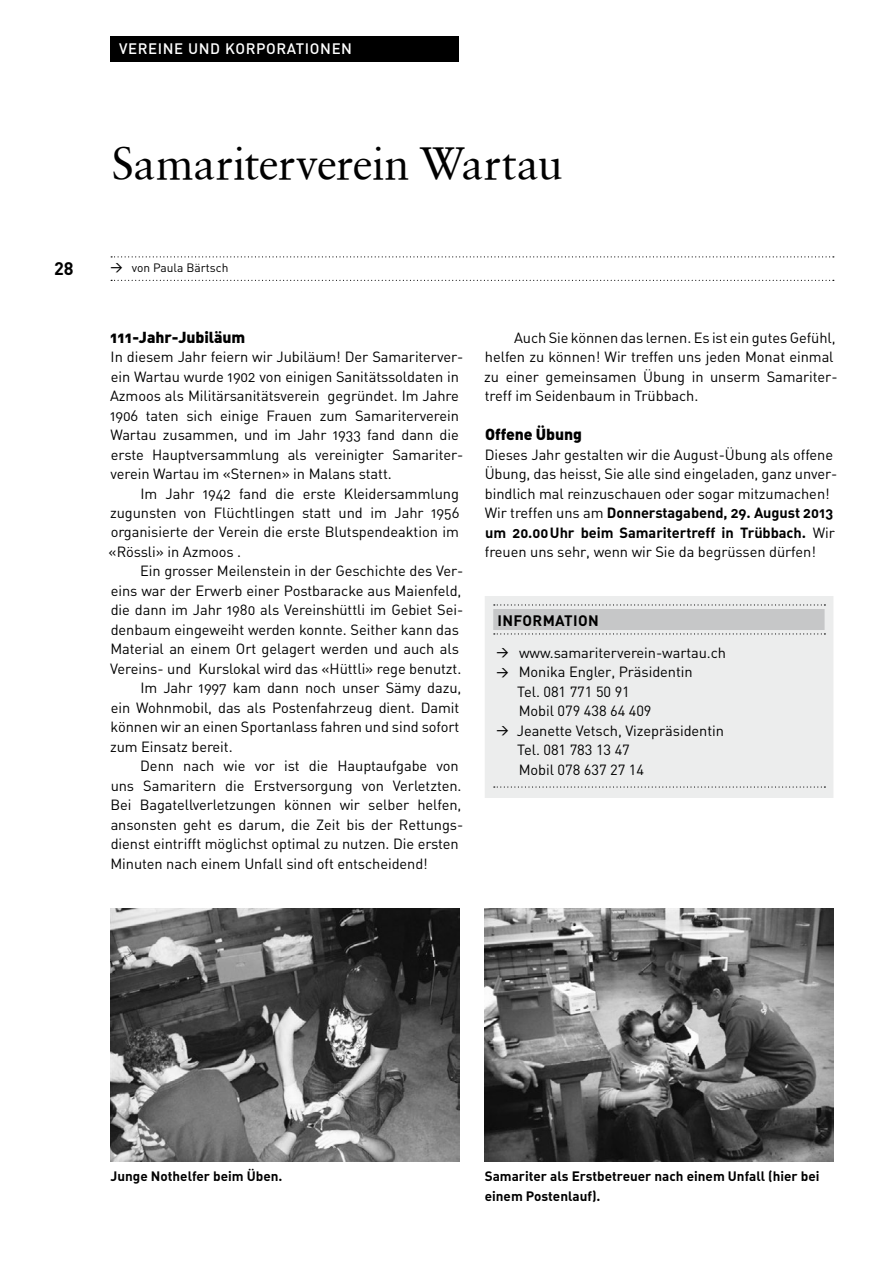
<style>
.page{position:relative;width:893px;height:1263px;background:#fff}
.page>*{position:absolute;margin:0;border:0;box-sizing:border-box;transform-origin:0 0}
.t1{font:45px "Sabon Roman";letter-spacing:-.01em;color:#000}
.t2{font:700 18px "DIN";color:#000}
.t3{font:15.75px "DIN Black Alternate";letter-spacing:-.005em;color:#000}
.t4{font:15px "DIN Medium Alternate";color:#fff}
.t5{font:700 15px "DIN";letter-spacing:.025em;color:#000}
.t6{font:14.7px/19.5px "DIN Regular Alternate";letter-spacing:-.005em;color:#000}
.t7{font:14.7px "DIN";letter-spacing:-.005em;color:#000}
.t8{font:14.7px/19.5px "DIN Bold Alternate";letter-spacing:-.005em;color:#000}
.t9{font:13.5px/19.5px "DIN Bold Alternate";color:#000}
.t10{font:12px "DIN Regular Alternate";color:#000}
.s1{font-family:"DIN";font-weight:500}
.s2{font-family:"DIN Regular Alternate"}
.s3{font-weight:500;font-size:12px}
</style>
<div class="page">
<div style="left:111px;top:36px;width:348px;height:26px;background:#000"></div>
<svg style="left:111px;top:256px;width:723px;height:1px"></svg>
<svg style="left:111px;top:280px;width:723px;height:1px"></svg>
<img style="left:485px;top:908px;width:348px;height:253px">
<img style="left:111px;top:908px;width:348px;height:253px">
<div style="left:485px;top:596px;width:348px;height:202px;background:#eceded"></div>
<svg style="left:494px;top:604px;width:331px;height:1px"></svg>
<svg style="left:494px;top:633px;width:331px;height:1px"></svg>
<div style="left:493px;top:609px;width:332px;height:21px;background:#c6c7c8"></div>
<svg style="left:494px;top:786px;width:331px;height:2px"></svg>
<p class="t4" style="left:119px;top:39px;width:19px">VEREINE</p>
<p class="t4" style="left:188px;top:39px;width:11px">UND</p>
<p class="t4" style="left:225px;top:39px;width:21px">KORPORATIONEN</p>
<p class="t2" style="left:54px;top:257px;width:21px">28</p>
<h1 class="t1" style="left:111px;top:136px;width:453px">Samariterverein Wartau</h1>
<p class="t10" style="left:111px;top:260px;width:119px"><span class="s1">&gt;</span> von Paula Bärtsch</p>
<p class="t3" style="left:110px;top:326px;width:137px">111-Jahr-Jubiläum</p>
<p class="t6" style="left:110px;top:347px;width:355px">In diesem Jahr feiern wir Jubiläum! Der Samariterver&shy;ein Wartau wurde 1902 von einigen Sanitätssoldaten in Azmoos als Militärsanitätsverein gegründet. Im Jahre 1906 taten sich einige Frauen zum Samariterverein Wartau zusammen, und im Jahr 1933 fand dann die erste Hauptversammlung als vereinigter Samariter&shy;verein Wartau im «Sternen» in Malans statt.</p>
<p class="t6" style="left:109px;top:483px;width:352px;text-align:justify;text-indent:32px">Im Jahr 1942 fand die erste Kleidersammlung zugunsten von Flüchtlingen statt und im Jahr 1956 organisierte der Verein die erste Blutspendeaktion im «Rössli» in Azmoos .</p>
<p class="t6" style="left:140px;top:561px;width:325px">Ein grosser Meilenstein in der Geschichte des Ver-</p>
<p class="t6" style="left:111px;top:581px;width:352px">eins war der Erwerb einer Postbaracke aus Maienfeld,</p>
<p class="t6" style="left:111px;top:600px;width:354px">die dann im Jahr 1980 als Vereinshüttli im Gebiet Sei-</p>
<p class="t6" style="left:111px;top:620px;width:350px">denbaum eingeweiht werden konnte. Seither kann das</p>
<p class="t6" style="left:110px;top:639px;width:350px">Material an einem Ort gelagert werden und auch als</p>
<p class="t6" style="left:110px;top:659px;width:353px">Vereins- und Kurslokal wird das «Hüttli» rege benutzt.</p>
<p class="t6" style="left:140px;top:678px;width:323px">Im Jahr 1997 kam dann noch unser Sämy dazu,</p>
<p class="t6" style="left:111px;top:698px;width:350px">ein Wohnmobil, das als Postenfahrzeug dient. Damit</p>
<p class="t6" style="left:111px;top:717px;width:350px">können wir an einen Sportanlass fahren und sind sofort</p>
<p class="t6" style="left:110px;top:737px;width:124px">zum Einsatz bereit.</p>
<p class="t6" style="left:140px;top:756px;width:320px">Denn nach wie vor ist die Hauptaufgabe von</p>
<p class="t6" style="left:111px;top:776px;width:352px">uns Samaritern die Erstversorgung von Verletzten.</p>
<p class="t6" style="left:110px;top:795px;width:352px">Bei Bagatellverletzungen können wir selber helfen,</p>
<p class="t6" style="left:111px;top:815px;width:354px">ansonsten geht es darum, die Zeit bis der Rettungs-</p>
<p class="t6" style="left:111px;top:834px;width:350px">dienst eintrifft möglichst optimal zu nutzen. Die ersten</p>
<p class="t6" style="left:110px;top:854px;width:319px">Minuten nach einem Unfall sind oft entscheidend!</p>
<p class="t6" style="left:484px;top:327px;width:355px;text-indent:30px">Auch Sie können das lernen. Es ist ein gutes Gefühl, helfen zu können! Wir treffen uns jeden Monat einmal zu einer gemeinsamen Übung in unserm Samariter&shy;treff im Seidenbaum in Trübbach.</p>
<p class="t3" style="left:485px;top:424px;width:98px">Offene Übung</p>
<p class="t6" style="left:485px;top:444px;width:354px">Dieses Jahr gestalten wir die August-Übung als offene<br>Übung, das heisst, Sie alle sind eingeladen, ganz unver&shy;bindlich mal reinzuschauen oder sogar mitzumachen!</p>
<p class="t8" style="left:485px;top:502px;width:352px"><span class="s2">Wir treffen uns am</span> Donnerstagabend, 29. August 2013 um 20.00Uhr beim Samaritertreff in Trübbach. <span class="s2">Wir</span></p>
<p class="t6" style="left:485px;top:542px;width:333px">freuen uns sehr, wenn wir Sie da begrüssen dürfen!</p>
<p class="t5" style="left:493px;top:610px;width:107px">INFORMATION</p>
<p class="t7" style="left:496px;top:643px;width:231px"><span class="s3">&gt;</span> www.samariterverein-wartau.ch</p>
<p class="t7" style="left:496px;top:663px;width:198px"><span class="s3">&gt;</span> Monika Engler, Präsidentin</p>
<p class="t7" style="left:517px;top:682px;width:114px">Tel. 081 771 50 91</p>
<p class="t7" style="left:519px;top:701px;width:134px">Mobil 079 438 64 409</p>
<p class="t7" style="left:496px;top:721px;width:229px"><span class="s3">&gt;</span> Jeanette Vetsch, Vizepräsidentin</p>
<p class="t7" style="left:517px;top:741px;width:114px">Tel. 081 783 13 47</p>
<p class="t7" style="left:519px;top:760px;width:127px">Mobil 078 637 27 14</p>
<p class="t9" style="left:111px;top:1166px;width:173px">Junge Nothelfer beim Üben.</p>
<p class="t9" style="left:485px;top:1166px;width:336px">Samariter als Erstbetreuer nach einem Unfall (hier bei einem Postenlauf).</p>
</div>
